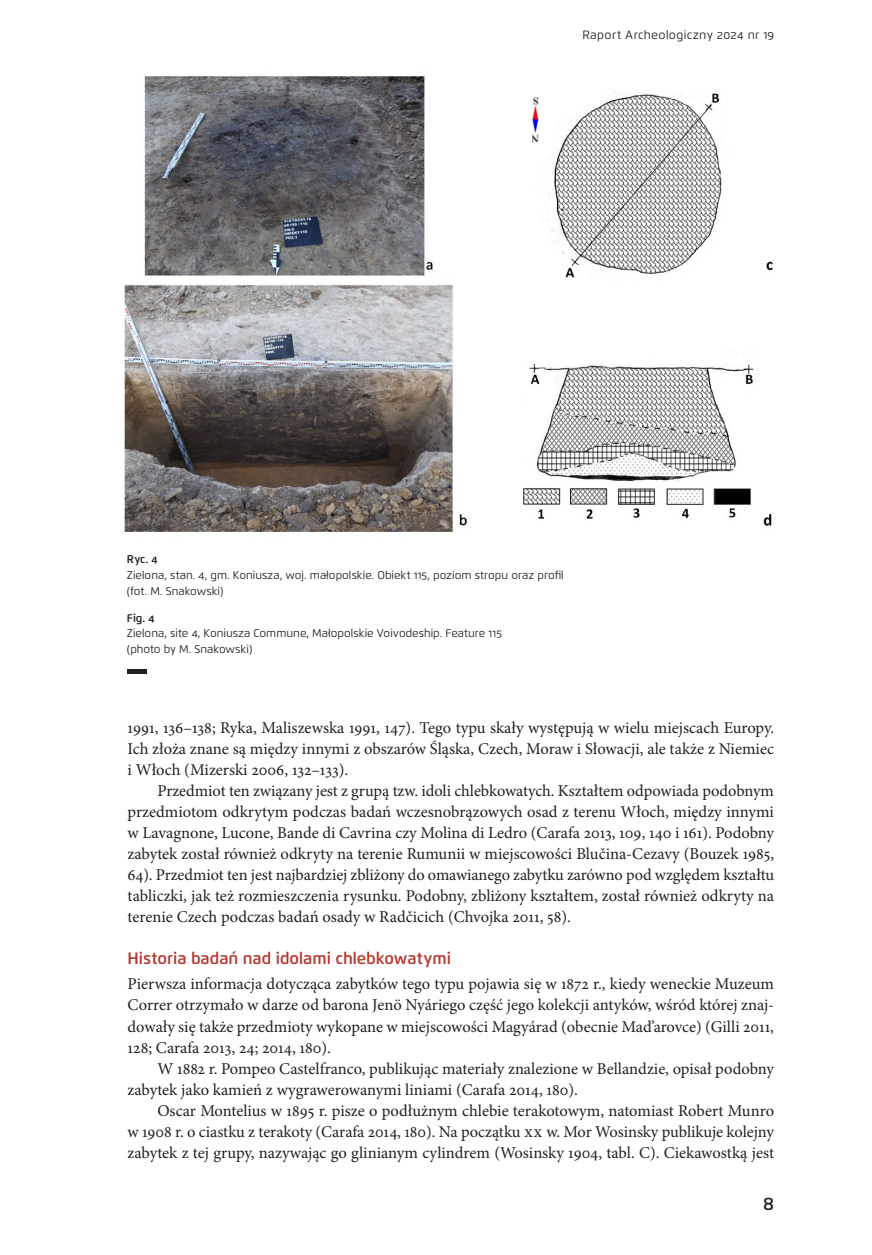
<style>
.page{position:relative;width:872px;height:1255px;background:#fff}
.page>*{position:absolute;margin:0;border:0;box-sizing:border-box;transform-origin:0 0}
.t1{font:600 18px "Flexo";color:#231f20}
._001_Akapit_tekstu{font:16.5px/21px "Minion Pro";color:#231f20;text-align:justify}
.tyt04{font:600 16.5px "Flexo";color:#b8352e}
.t2{font:12px "Flexo";letter-spacing:.025em;color:#231f20}
.opis_tab{font:11.25px/15.8px "Flexo";color:#231f20}
.tyt_tab{font:600 11.25px "Flexo";letter-spacing:.005em;color:#231f20}
</style>
<div class="page">
<img style="left:124px;top:76px;width:649px;height:457px">
<div style="left:127px;top:669px;width:19px;height:5px;background:#231f20"></div>
<p class="t2" style="left:582px;top:28px;width:193px">Raport Archeologiczny 2024 nr 19</p>
<p class="tyt_tab" style="left:127px;top:552px;width:32px">Ryc. 4</p>
<p class="opis_tab" style="left:127px;top:567px;width:438px">Zielona, stan. 4, gm. Koniusza, woj. małopolskie. Obiekt 115, poziom stropu oraz profil (fot. M. Snakowski)</p>
<p class="tyt_tab" style="left:127px;top:610px;width:29px">Fig. 4</p>
<p class="opis_tab" style="left:127px;top:625px;width:376px">Zielona, site 4, Koniusza Commune, Małopolskie Voivodeship. Feature 115</p>
<p class="opis_tab" style="left:127px;top:641px;width:127px">(photo by M. Snakowski)</p>
<p class="_001_Akapit_tekstu" style="left:128px;top:717px;width:648px">1991, 136–138; Ryka, Maliszewska 1991, 147). Tego typu skały występują w wielu miejscach Europy.<br>Ich złoża znane są między innymi z obszarów Śląska, Czech, Moraw i Słowacji, ale także z Niemiec i Włoch (Mizerski 2006, 132–133).</p>
<p class="_001_Akapit_tekstu" style="left:128px;top:780px;width:648px;text-indent:30px">Przedmiot ten związany jest z grupą tzw. idoli chlebkowatych. Kształtem odpowiada podobnym przedmiotom odkrytym podczas badań wczesnobrązowych osad z terenu Włoch, między innymi w Lavagnone, Lucone, Bande di Cavrina czy Molina di Ledro (Carafa 2013, 109, 140 i 161). Podobny zabytek został również odkryty na terenie Rumunii w miejscowości Blučina-Cezavy (Bouzek 1985, 64). Przedmiot ten jest najbardziej zbliżony do omawianego zabytku zarówno pod względem kształtu tabliczki, jak też rozmieszczenia rysunku. Podobny, zbliżony kształtem, został również odkryty na terenie Czech podczas badań osady w Radčicich (Chvojka 2011, 58).</p>
<p class="tyt04" style="left:128px;top:948px;width:325px">Historia badań nad idolami chlebkowatymi</p>
<p class="_001_Akapit_tekstu" style="left:128px;top:973px;width:648px">Pierwsza informacja dotycząca zabytków tego typu pojawia się w 1872 r., kiedy weneckie Muzeum Correr otrzymało w darze od barona Jenö Nyáriego część jego kolekcji antyków, wśród której znaj&shy;dowały się także przedmioty wykopane w miejscowości Magyárad (obecnie Mad’arovce) (Gilli 2011, 128; Carafa 2013, 24; 2014, 180).</p>
<p class="_001_Akapit_tekstu" style="left:128px;top:1057px;width:648px;text-indent:30px">W 1882 r. Pompeo Castelfranco, publikując materiały znalezione w Bellandzie, opisał podobny zabytek jako kamień z wygrawerowanymi liniami (Carafa 2014, 180).</p>
<p class="_001_Akapit_tekstu" style="left:128px;top:1099px;width:648px;text-indent:30px">Oscar Montelius w 1895 r. pisze o podłużnym chlebie terakotowym, natomiast Robert Munro w 1908 r. o ciastku z terakoty (Carafa 2014, 180). Na początku XX w. Mor Wosinsky publikuje kolejny zabytek z tej grupy, nazywając go glinianym cylindrem (Wosinsky 1904, tabl. C). Ciekawostką jest</p>
<p class="t1" style="left:763px;top:1192px;width:12px">8</p>
</div>
